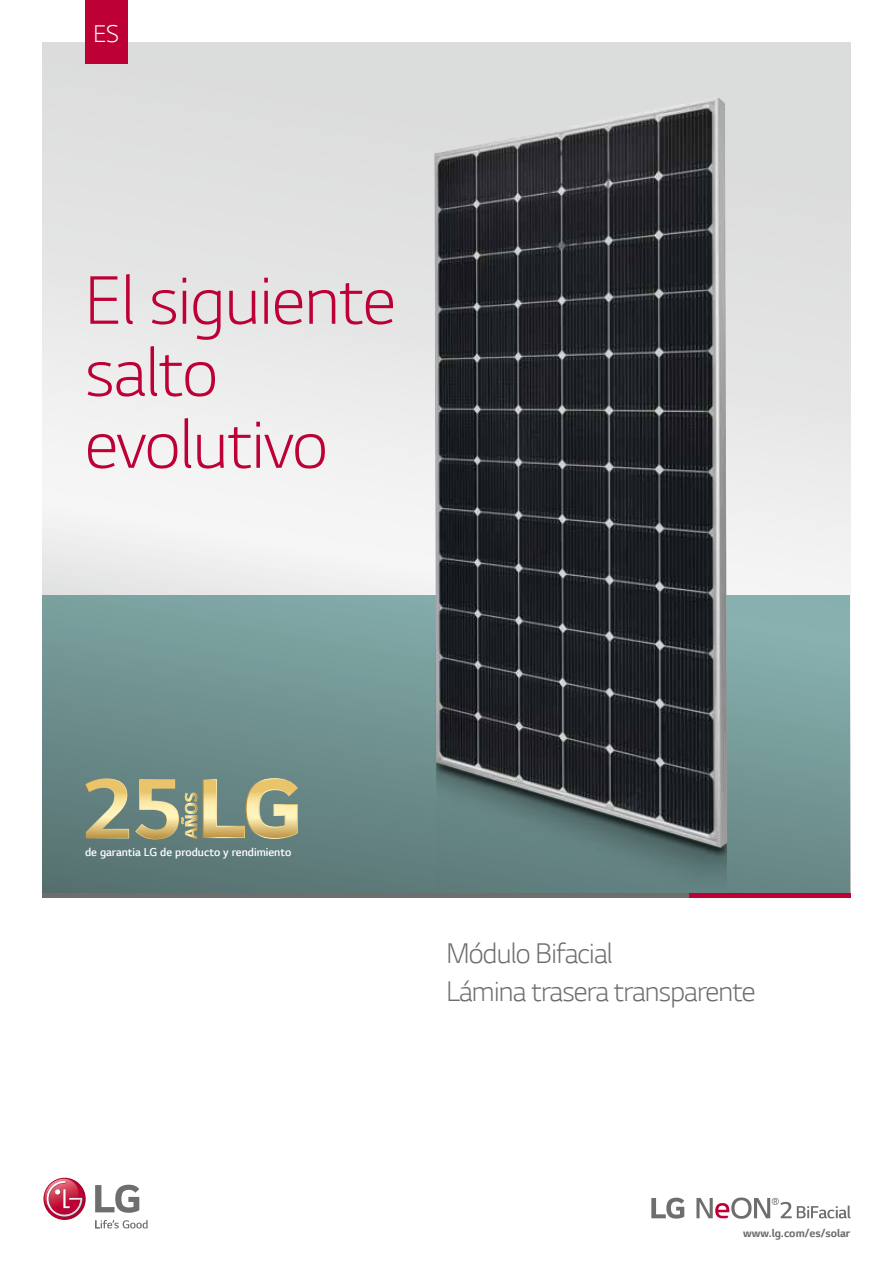
<style>
.page{position:relative;width:893px;height:1263px;background:#fff}
.page>*{position:absolute;margin:0;border:0;box-sizing:border-box;transform-origin:0 0}
.t1{font:300 72px/72px "LG Smart";letter-spacing:-.01em;color:#bd0035}
.t2{font:300 30px/38.5px "LG Smart";letter-spacing:-.025em;color:#6e6e6e}
.t3{font:300 25.5px "LG Smart";color:#fff}
.t4{font:300 12.15px "LG Smart";color:#fff}
.t5{font:700 12px "LG Smart";color:#6e6e6e}
</style>
<div class="page">
<svg style="left:43px;top:43px;width:807px;height:552px"></svg>
<div style="left:43px;top:595px;width:807px;height:298px;background:linear-gradient(to bottom,#82aaa8,#5d7a79)"></div>
<svg style="left:95px;top:1220px;width:53px;height:8px"></svg>
<svg style="left:95px;top:1185px;width:44px;height:28px"></svg>
<svg style="left:43px;top:1178px;width:43px;height:42px"></svg>
<svg style="left:43px;top:1179px;width:40px;height:38px"></svg>
<hr style="left:43px;top:893px;width:646px;height:4px;background:#6e6e6e">
<hr style="left:689px;top:893px;width:161px;height:4px;background:#bd0035">
<div style="left:85px;top:0;width:43px;height:64px;background:#bd0035"></div>
<svg style="left:651px;top:1198px;width:33px;height:20px"></svg>
<svg style="left:696px;top:1197px;width:154px;height:22px"></svg>
<img style="left:435px;top:847px;width:292px;height:42px">
<img style="left:435px;top:97px;width:292px;height:750px">
<svg style="left:85px;top:778px;width:112px;height:61px"></svg>
<svg style="left:203px;top:778px;width:95px;height:61px"></svg>
<p class="t3" style="left:93px;top:17px;width:27px">ES</p>
<h1 class="t1" style="left:85px;top:261px;width:312px">El siguiente salto evolutivo</h1>
<p class="t4" style="left:85px;top:844px;width:208px">de garantia LG de producto y rendimiento</p>
<p class="t2" style="left:446px;top:932px;width:311px">Módulo Bifacial<br>Lámina trasera transparente</p>
<p class="t5" style="left:743px;top:1225px;width:109px">www.lg.com/es/solar</p>
</div>
